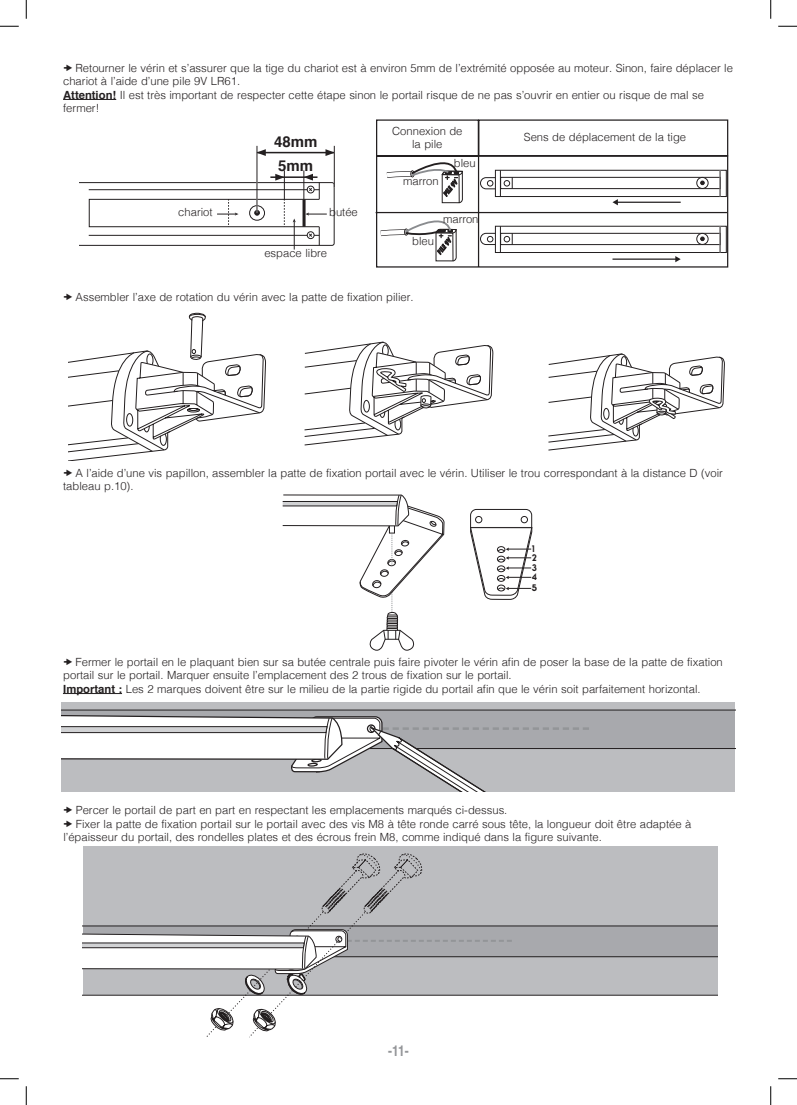
<style>
.page{position:relative;width:797px;height:1105px;background:#fff}
.page>*{position:absolute;margin:0;border:0;box-sizing:border-box;transform-origin:0 0}
.t1{font:700 15px/23.9px "Helvetica";color:#231f20}
.t2{font:700 15px "Helvetica";color:#939598;scale:.8 1}
.t3{font:300 11.25px/13.5px "Helvetica";color:#231f20}
.t4{font:700 9.38px/8.8px "Ronda IT Cby BT";color:#231f20}
.s1{font-weight:700}
</style>
<div class="page">
<hr style="left:63px;top:99px;width:53px;height:1px;background:#231f20">
<hr style="left:63px;top:693px;width:59px;height:1px;background:#231f20">
<svg style="left:69px;top:313px;width:197px;height:147px"></svg>
<svg style="left:304px;top:341px;width:189px;height:105px"></svg>
<svg style="left:548px;top:353px;width:177px;height:98px"></svg>
<svg style="left:470px;top:508px;width:62px;height:92px"></svg>
<svg style="left:283px;top:494px;width:162px;height:157px"></svg>
<div style="left:62px;top:702px;width:673px;height:90px;background:#bcbdc0"></div>
<svg style="left:62px;top:710px;width:673px;height:82px"></svg>
<div style="left:83px;top:846px;width:634px;height:7px;background:#bcbdc0"></div>
<svg style="left:83px;top:853px;width:634px;height:185px"></svg>
<svg style="left:375px;top:119px;width:353px;height:149px"></svg>
<div style="left:479px;top:121px;width:248px;height:34px;background:#fff"></div>
<div style="left:478px;top:119px;width:250px;height:37px;border:1px solid #231f20"></div>
<hr style="left:334px;top:146px;width:1px;height:41px;background:#231f20">
<hr style="left:256px;top:146px;width:1px;height:67px;background:#231f20">
<hr style="left:257px;top:152px;width:77px;height:1px;background:#231f20">
<svg style="left:325px;top:149px;width:10px;height:7px"></svg>
<svg style="left:256px;top:149px;width:10px;height:7px"></svg>
<svg style="left:79px;top:170px;width:255px;height:80px"></svg>
<svg style="left:0;top:25px;width:19px;height:2px"></svg>
<svg style="left:778px;top:25px;width:19px;height:2px"></svg>
<svg style="left:0;top:1078px;width:19px;height:1px"></svg>
<svg style="left:778px;top:1078px;width:19px;height:1px"></svg>
<svg style="left:25px;top:0;width:2px;height:19px"></svg>
<svg style="left:25px;top:1086px;width:2px;height:19px"></svg>
<svg style="left:770px;top:0;width:1px;height:19px"></svg>
<svg style="left:770px;top:1086px;width:1px;height:19px"></svg>
<p class="t3" style="left:63px;top:61px;width:671px;text-indent:12px">Retourner le vérin et s’assurer que la tige du chariot est à environ 5mm de l’extrémité opposée au moteur. Sinon, faire déplacer le chariot à l’aide d’une pile 9V LR61.<br><span class="s1">Attention!</span> Il est très important de respecter cette étape sinon le portail risque de ne pas s’ouvrir en entier ou risque de mal se fermer!</p>
<h1 class="t1" style="left:274px;top:130px;width:45px">48mm<br>5mm</h1>
<p class="t3" style="left:178px;top:205px;width:36px">chariot</p>
<p class="t3" style="left:329px;top:205px;width:30px">butée</p>
<p class="t3" style="left:264px;top:246px;width:64px">espace libre</p>
<p class="t3" style="left:392px;top:124px;width:72px;text-align:center">Connexion de la pile</p>
<p class="t3" style="left:454px;top:156px;width:23px">bleu</p>
<p class="t3" style="left:403px;top:174px;width:37px">marron</p>
<p class="t3" style="left:412px;top:234px;width:23px">bleu</p>
<p class="t3" style="left:443px;top:212px;width:37px">marron</p>
<p class="t3" style="left:76px;top:290px;width:339px">Assembler l’axe de rotation du vérin avec la patte de fixation pilier.</p>
<p class="t3" style="left:524px;top:130px;width:164px">Sens de déplacement de la tige</p>
<p class="t3" style="left:63px;top:466px;width:661px;text-indent:12px">A l’aide d’une vis papillon, assembler la patte de fixation portail avec le vérin. Utiliser le trou correspondant à la distance D (voir tableau p.10).</p>
<p class="t4" style="left:531px;top:544px;width:7px">1<br>2</p>
<p class="t4" style="left:531px;top:563px;width:7px;line-height:9.4px">3<br>4</p>
<p class="t4" style="left:531px;top:584px;width:7px">5</p>
<p class="t3" style="left:63px;top:655px;width:661px;text-indent:12px">Fermer le portail en le plaquant bien sur sa butée centrale puis faire pivoter le vérin afin de poser la base de la patte de fixation portail sur le portail. Marquer ensuite l’emplacement des 2 trous de fixation sur le portail.<br><span class="s1">Important :</span> Les 2 marques doivent être sur le milieu de la partie rigide du portail afin que le vérin soit parfaitement horizontal.</p>
<p class="t3" style="left:76px;top:803px;width:433px">Percer le portail de part en part en respectant les emplacements marqués ci-dessus.</p>
<p class="t3" style="left:76px;top:817px;width:617px">Fixer la patte de fixation portail sur le portail avec des vis M8 à tête ronde carré sous tête, la longueur doit être adaptée à</p>
<p class="t3" style="left:63px;top:830px;width:540px">l’épaisseur du portail, des rondelles plates et des écrous frein M8, comme indiqué dans la figure suivante.</p>
<h1 class="t2" style="left:388px;top:1039px;width:27px">-11-</h1>
</div>
